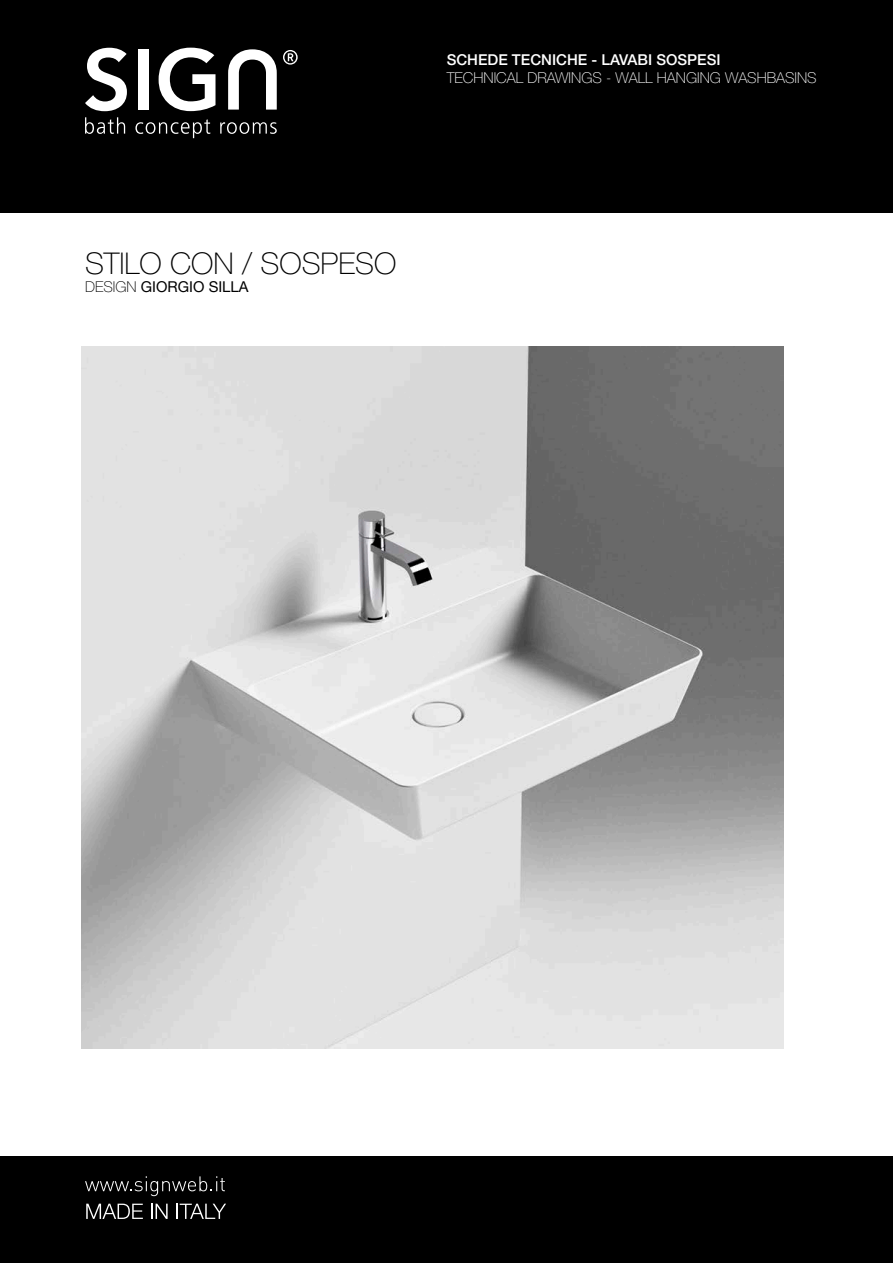
<style>
.page{position:relative;width:893px;height:1263px;background:#fff}
.page>*{position:absolute;margin:0;border:0;box-sizing:border-box;transform-origin:0 0}
.t1{font:100 30px "Helvetica Neue LT Std";color:#000}
.t2{font:100 15px "Helvetica Neue LT Std";color:#fff}
.t3{font:500 15px "Helvetica Neue LT Std";color:#fff}
.t4{font:15px "Helvetica Neue LT Std";color:#000}
.s1{font-weight:100}
</style>
<div class="page">
<div style="left:0;top:1157px;width:893px;height:106px;background:#000"></div>
<svg style="left:85px;top:1176px;width:140px;height:20px"></svg>
<svg style="left:86px;top:1204px;width:57px;height:15px"></svg>
<svg style="left:151px;top:1204px;width:17px;height:15px"></svg>
<svg style="left:177px;top:1204px;width:49px;height:15px"></svg>
<div style="left:0;top:0;width:893px;height:213px;background:#000"></div>
<svg style="left:283px;top:50px;width:15px;height:15px"></svg>
<svg style="left:85px;top:48px;width:42px;height:63px"></svg>
<div style="left:138px;top:49px;width:11px;height:61px;background:#fff"></div>
<svg style="left:159px;top:48px;width:56px;height:63px"></svg>
<svg style="left:228px;top:49px;width:49px;height:61px"></svg>
<svg style="left:85px;top:117px;width:40px;height:17px"></svg>
<svg style="left:220px;top:122px;width:57px;height:12px"></svg>
<svg style="left:135px;top:119px;width:75px;height:19px"></svg>
<img style="left:82px;top:347px;width:701px;height:702px">
<p class="t3" style="left:447px;top:50px;width:275px">SCHEDE TECNICHE - LAVABI SOSPESI</p>
<p class="t2" style="left:447px;top:69px;width:372px">TECHNICAL DRAWINGS - WALL HANGING WASHBASINS</p>
<h1 class="t1" style="left:85px;top:246px;width:313px">STILO CON / SOSPESO</h1>
<p class="t4" style="left:85px;top:278px;width:165px"><span class="s1">DESIGN</span> GIORGIO SILLA</p>
</div>
